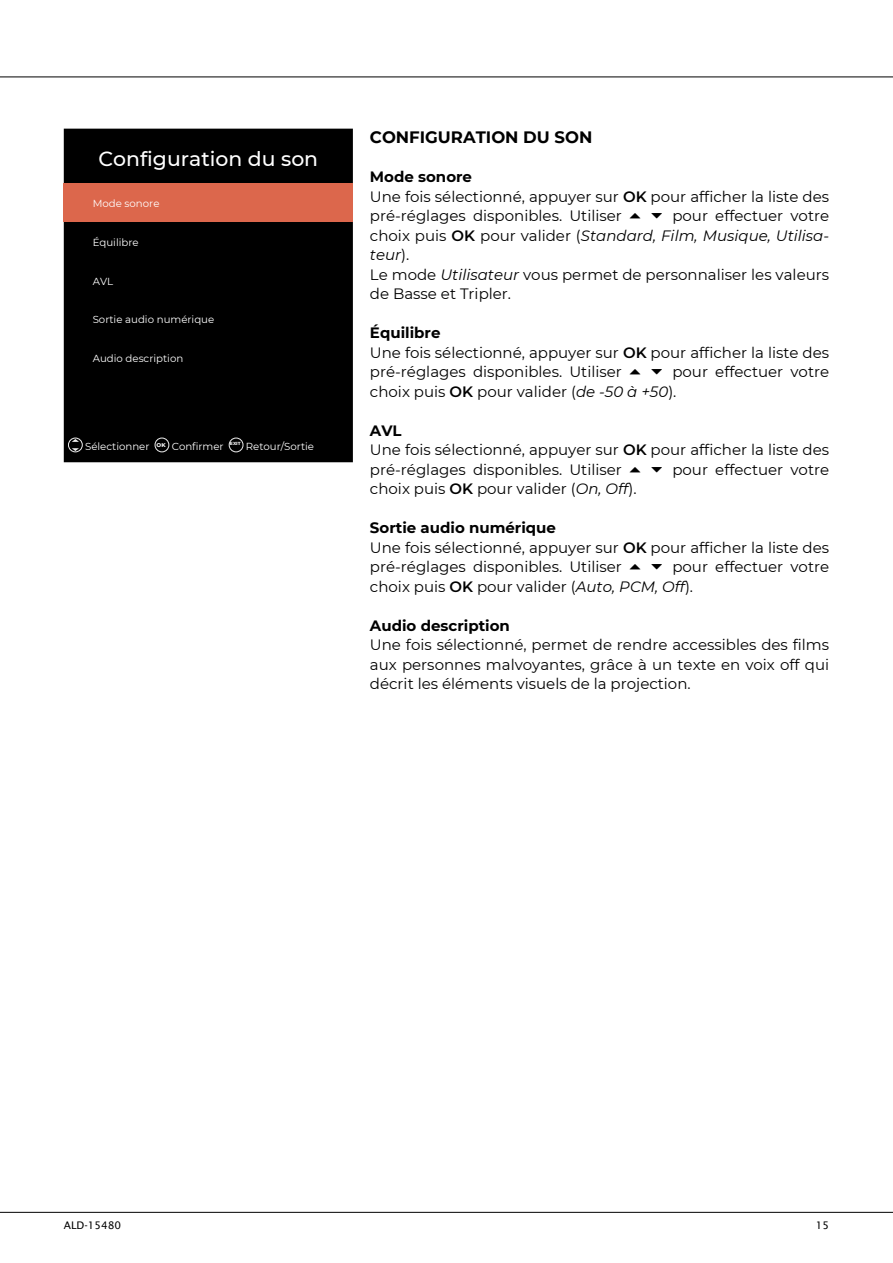
<style>
.page{position:relative;width:893px;height:1263px;background:#fff}
.page>*{position:absolute;margin:0;border:0;box-sizing:border-box;transform-origin:0 0}
.t1{font:500 20.4px "Montserrat";color:#fff}
.t2{font:700 16.5px "Montserrat";color:#000}
.t3{font:15px/19.5px "Montserrat";color:#000}
.t4{font:700 15px "Montserrat";color:#000}
.t5{font:10.5px "Lucida Sans";color:#000}
.t6{font:10.2px "Montserrat";color:#fff}
.t7{font:800 4.5px "Montserrat";color:#ededed}
.s1{font-weight:700}
.s2{font-weight:600}
.s3{font-family:"Guifxv 2 Transports"}
.s4{font-style:italic}
</style>
<div class="page">
<hr style="left:0;top:77px;width:893px;height:1px;background:#000">
<hr style="left:0;top:1212px;width:893px;height:1px;background:#000">
<div style="left:64px;top:129px;width:289px;height:333px;background:#000"></div>
<div style="left:64px;top:183px;width:289px;height:39px;background:#dc674c"></div>
<div style="left:68px;top:438px;width:14px;height:14px;border:1px solid #ededed;border-radius:50%"></div>
<svg style="left:72px;top:439px;width:7px;height:3px"></svg>
<svg style="left:72px;top:448px;width:7px;height:3px"></svg>
<div style="left:155px;top:438px;width:14px;height:14px;border:1px solid #ededed;border-radius:50%"></div>
<div style="left:229px;top:438px;width:14px;height:14px;border:1px solid #ededed;border-radius:50%"></div>
<h1 class="t1" style="left:98px;top:144px;width:221px">Configuration du son</h1>
<p class="t6" style="left:93px;top:197px;width:68px">Mode sonore</p>
<p class="t6" style="left:93px;top:235px;width:47px">Équilibre</p>
<p class="t6" style="left:93px;top:274px;width:22px">AVL</p>
<p class="t6" style="left:93px;top:312px;width:123px">Sortie audio numérique</p>
<p class="t6" style="left:93px;top:351px;width:92px">Audio description</p>
<p class="t6" style="left:85px;top:439px;width:140px">Sélectionner <sup>OK</sup> Confirmer</p>
<p class="t7" style="left:230px;top:441px;width:12px">EXIT</p>
<p class="t6" style="left:246px;top:439px;width:70px">Retour/Sortie</p>
<p class="t2" style="left:370px;top:125px;width:224px">CONFIGURATION DU SON</p>
<p class="t3" style="left:370px;top:166px;width:461px"><span class="s1">Mode sonore<br></span>Une fois sélectionné, appuyer sur <span class="s2">OK</span> pour afficher la liste des pré-réglages disponibles. Utiliser <span class="s3">w s</span> pour effectuer votre choix puis <span class="s2">OK</span> pour valider (<span class="s4">Standard, Film, Musique, Utilisa&shy;teur</span>).<br>Le mode <span class="s4">Utilisateur</span> vous permet de personnaliser les valeurs de Basse et Tripler.</p>
<p class="t3" style="left:370px;top:322px;width:461px"><span class="s1">Équilibre<br></span>Une fois sélectionné, appuyer sur <span class="s2">OK</span> pour afficher la liste des pré-réglages disponibles. Utiliser <span class="s3">w s</span> pour effectuer votre choix puis <span class="s2">OK</span> pour valider (<span class="s4">de -50 à +50</span>).</p>
<p class="t3" style="left:370px;top:420px;width:461px"><span class="s1">AVL<br></span>Une fois sélectionné, appuyer sur <span class="s2">OK</span> pour afficher la liste des pré-réglages disponibles. Utiliser <span class="s3">w s</span> pour effectuer votre choix puis <span class="s2">OK</span> pour valider (<span class="s4">On, Off</span>).</p>
<p class="t3" style="left:370px;top:517px;width:461px"><span class="s1">Sortie audio numérique<br></span>Une fois sélectionné, appuyer sur <span class="s2">OK</span> pour afficher la liste des pré-réglages disponibles. Utiliser <span class="s3">w s</span> pour effectuer votre choix puis <span class="s2">OK</span> pour valider (<span class="s4">Auto, PCM, Off</span>).</p>
<p class="t4" style="left:370px;top:614px;width:141px">Audio description</p>
<p class="t3" style="left:370px;top:634px;width:461px;text-align:justify">Une fois sélectionné, permet de rendre accessibles des films aux personnes malvoyantes, grâce à un texte en voix off qui décrit les éléments visuels de la projection.</p>
<p class="t5" style="left:64px;top:1219px;width:59px">ALD-15480</p>
<p class="t5" style="left:816px;top:1219px;width:15px">15</p>
</div>
